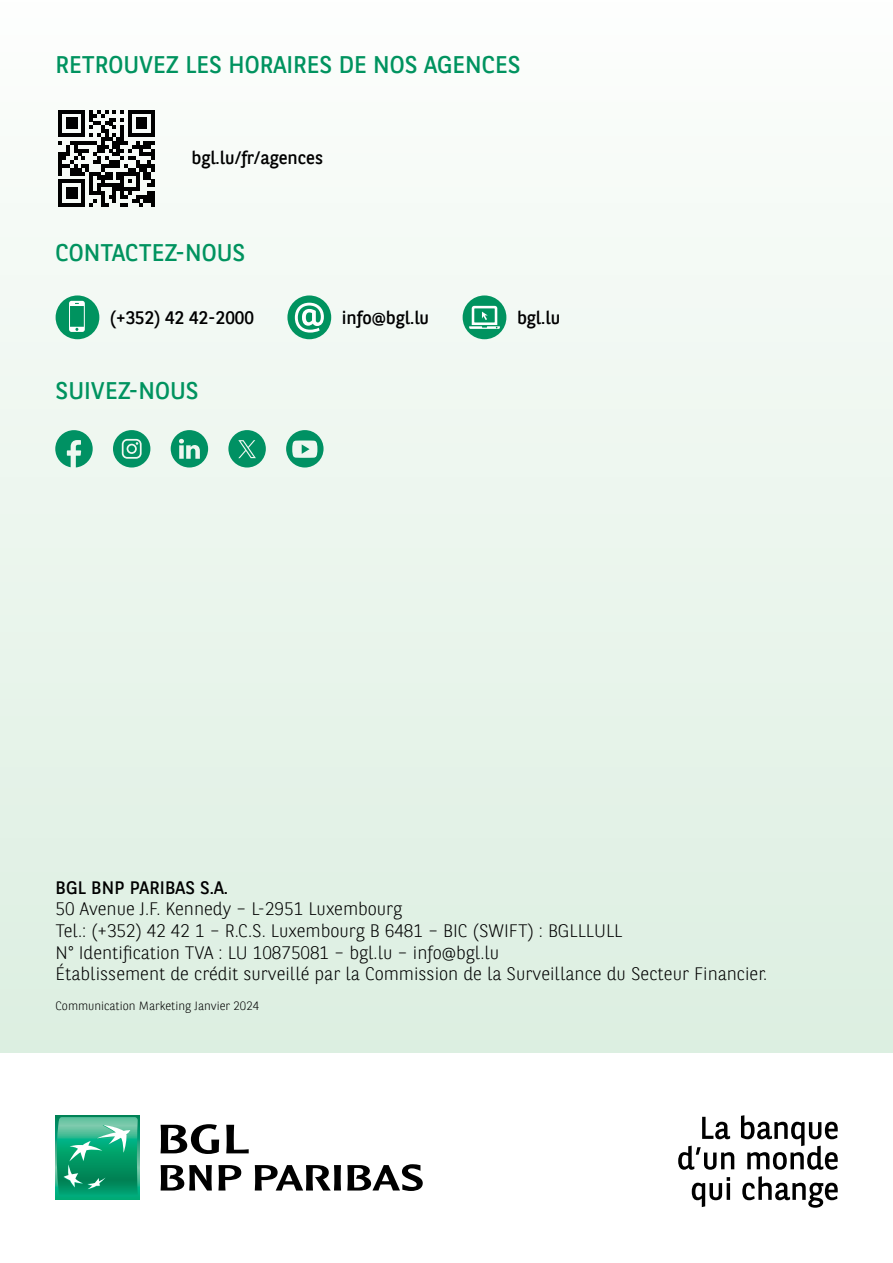
<style>
.page{position:relative;width:893px;height:1263px;background:#fff}
.page>*{position:absolute;margin:0;border:0;box-sizing:border-box;transform-origin:0 0}
.t1{font:24px "BNPP Sans";color:#00935f}
.t2{font:300 18px/21.6px "BNPP Sans";color:#000}
.t3{font:18px "BNPP Sans";color:#000}
.t4{font:300 12px "BNPP Sans";color:#000}
</style>
<div class="page">
<div style="left:0;top:0;width:893px;height:1052px;background:linear-gradient(to bottom,#fcfefc,#dcefe1)"></div>
<div style="left:56px;top:295px;width:43px;height:44px;background:#00935f;border-radius:50%"></div>
<svg style="left:69px;top:301px;width:16px;height:31px"></svg>
<div style="left:463px;top:295px;width:43px;height:44px;background:#00935f;border-radius:50%"></div>
<svg style="left:469px;top:306px;width:31px;height:23px"></svg>
<div style="left:287px;top:295px;width:44px;height:44px;background:#00935f;border-radius:50%"></div>
<svg style="left:295px;top:303px;width:29px;height:30px"></svg>
<div style="left:55px;top:1115px;width:84px;height:85px;background:linear-gradient(to right,#00ab77,#00ab77)"></div>
<svg style="left:57px;top:1117px;width:81px;height:80px;background:#2dab82"></svg>
<svg style="left:161px;top:1124px;width:58px;height:30px"></svg>
<svg style="left:226px;top:1125px;width:23px;height:28px"></svg>
<svg style="left:161px;top:1165px;width:51px;height:25px"></svg>
<svg style="left:218px;top:1165px;width:23px;height:25px"></svg>
<svg style="left:255px;top:1165px;width:86px;height:25px"></svg>
<svg style="left:347px;top:1164px;width:76px;height:27px"></svg>
<svg style="left:702px;top:1117px;width:28px;height:22px"></svg>
<svg style="left:678px;top:1146px;width:56px;height:24px"></svg>
<svg style="left:741px;top:1115px;width:97px;height:55px"></svg>
<svg style="left:692px;top:1177px;width:38px;height:30px"></svg>
<hr style="left:727px;top:1183px;width:3px;height:17px;background:#000">
<svg style="left:742px;top:1176px;width:96px;height:32px"></svg>
<svg style="left:171px;top:430px;width:37px;height:37px"></svg>
<svg style="left:55px;top:430px;width:38px;height:37px"></svg>
<svg style="left:286px;top:430px;width:38px;height:37px"></svg>
<svg style="left:113px;top:430px;width:37px;height:37px"></svg>
<div style="left:128px;top:445px;width:7px;height:7px;background:#009163;border-radius:50%"></div>
<svg style="left:228px;top:430px;width:38px;height:37px"></svg>
<svg style="left:58px;top:110px;width:97px;height:97px"></svg>
<h1 class="t1" style="left:56px;top:49px;width:467px">RETROUVEZ LES HORAIRES DE NOS AGENCES</h1>
<p class="t3" style="left:191px;top:145px;width:133px">bgl.lu/fr/agences</p>
<h1 class="t1" style="left:56px;top:236px;width:191px">CONTACTEZ-NOUS</h1>
<p class="t3" style="left:110px;top:306px;width:145px">(+352) 42 42-2000</p>
<p class="t3" style="left:342px;top:306px;width:89px">info@bgl.lu</p>
<p class="t3" style="left:517px;top:306px;width:45px">bgl.lu</p>
<h1 class="t1" style="left:56px;top:375px;width:145px">SUIVEZ-NOUS</h1>
<p class="t3" style="left:56px;top:875px;width:174px">BGL BNP PARIBAS S.A.</p>
<p class="t2" style="left:56px;top:897px;width:713px">50 Avenue J.F. Kennedy – L-2951 Luxembourg<br>Tel.: (+352) 42 42 1 – R.C.S. Luxembourg B 6481 – BIC (SWIFT) : BGLLLULL<br>N° Identification TVA : LU 10875081 – bgl.lu – info@bgl.lu<br>Établissement de crédit surveillé par la Commission de la Surveillance du Secteur Financier.</p>
<p class="t4" style="left:56px;top:998px;width:205px">Communication Marketing Janvier 2024</p>
</div>
